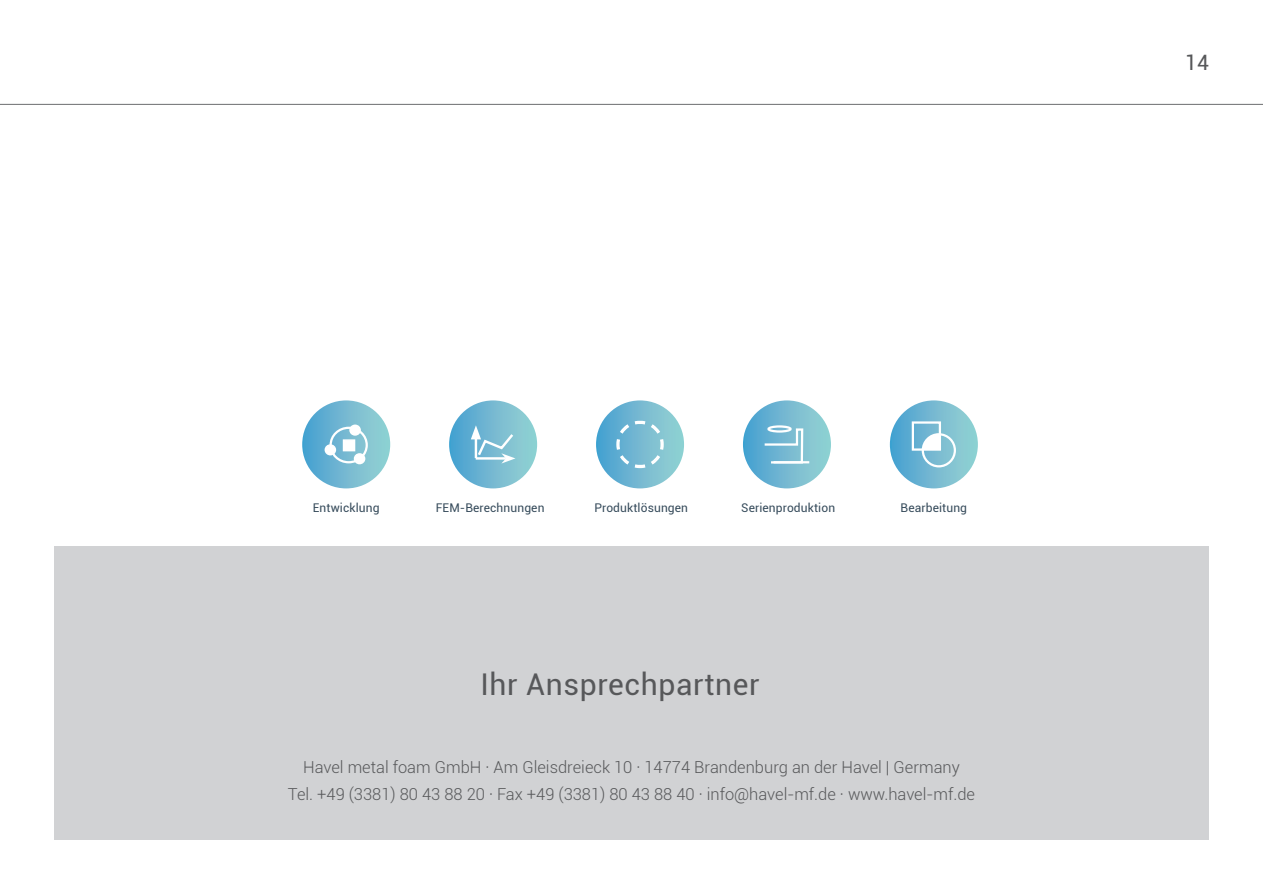
<style>
.page{position:relative;width:1263px;height:893px;background:#fff}
.page>*{position:absolute;margin:0;border:0;box-sizing:border-box;transform-origin:0 0}
.t1{font:30px "Roboto";letter-spacing:.02em;color:#57585a}
.t2{font:21.15px "Roboto";color:#57585a}
.t3{font:300 16.5px/27px "Roboto";color:#57585a;text-align:center}
.t4{font:12px "Roboto";letter-spacing:.01em;color:#364b5b}
</style>
<div class="page">
<hr style="left:0;top:104px;width:1263px;height:1px;background:#6c6d70">
<div style="left:54px;top:546px;width:1155px;height:294px;background:#d1d2d4"></div>
<div style="left:596px;top:400px;width:88px;height:88px;background:linear-gradient(to right,#4ba0d1,#98d3d3);border-radius:44px"></div>
<svg style="left:616px;top:421px;width:48px;height:48px;background:#84c0d6"></svg>
<svg style="left:302px;top:400px;width:88px;height:88px;background:#75bad2"></svg>
<div style="left:329px;top:427px;width:39px;height:36px;border:2px solid #fff;border-radius:50%"></div>
<div style="left:325px;top:445px;width:10px;height:10px;background:#fff;border-radius:50%"></div>
<div style="left:325px;top:444px;width:11px;height:11px;border:2px solid #fff;border-radius:50%"></div>
<div style="left:350px;top:425px;width:10px;height:10px;background:#fff;border-radius:50%"></div>
<div style="left:349px;top:425px;width:12px;height:11px;border:2px solid #fff;border-radius:50%"></div>
<div style="left:343px;top:439px;width:12px;height:12px;background:#fff;border:2px solid #fff"></div>
<div style="left:354px;top:454px;width:11px;height:10px;background:#fff;border-radius:50%"></div>
<div style="left:354px;top:453px;width:11px;height:11px;border:2px solid #fff;border-radius:50%"></div>
<div style="left:743px;top:400px;width:88px;height:88px;background:linear-gradient(to right,#4ba0d1,#99d3d3);border-radius:44px"></div>
<svg style="left:762px;top:427px;width:42px;height:38px"></svg>
<div style="left:767px;top:425px;width:25px;height:8px;border:2px solid #fff;border-radius:50%"></div>
<hr style="left:773px;top:461px;width:36px;height:2px;background:#fff">
<div style="left:449px;top:400px;width:88px;height:88px;background:linear-gradient(to right,#4ca1d1,#98d2d3);border-radius:44px"></div>
<svg style="left:471px;top:425px;width:45px;height:39px;background:#92c7da"></svg>
<svg style="left:890px;top:400px;width:88px;height:88px;background:#75bbd2"></svg>
<div style="left:912px;top:421px;width:29px;height:30px;border:2px solid #fff"></div>
<svg style="left:923px;top:434px;width:17px;height:16px"></svg>
<div style="left:922px;top:433px;width:34px;height:34px;border:2px solid #fff;border-radius:50%"></div>
<p class="t4" style="left:313px;top:499px;width:68px">Entwicklung</p>
<p class="t4" style="left:436px;top:499px;width:110px">FEM-Berechnungen</p>
<p class="t4" style="left:594px;top:499px;width:95px">Produktlösungen</p>
<p class="t4" style="left:741px;top:499px;width:95px">Serienproduktion</p>
<p class="t4" style="left:900px;top:499px;width:68px">Bearbeitung</p>
<h1 class="t1" style="left:480px;top:663px;width:281px">Ihr Ansprechpartner</h1>
<p class="t3" style="left:288px;top:753px;width:688px">Havel metal foam GmbH · Am Gleisdreieck 10 · 14774 Brandenburg an der Havel | Germany<br>Tel. +49 (3381) 80 43 88 20 · Fax +49 (3381) 80 43 88 40 · info@havel-mf.de · www.havel-mf.de</p>
<p class="t2" style="left:1185px;top:48px;width:25px">14</p>
</div>
